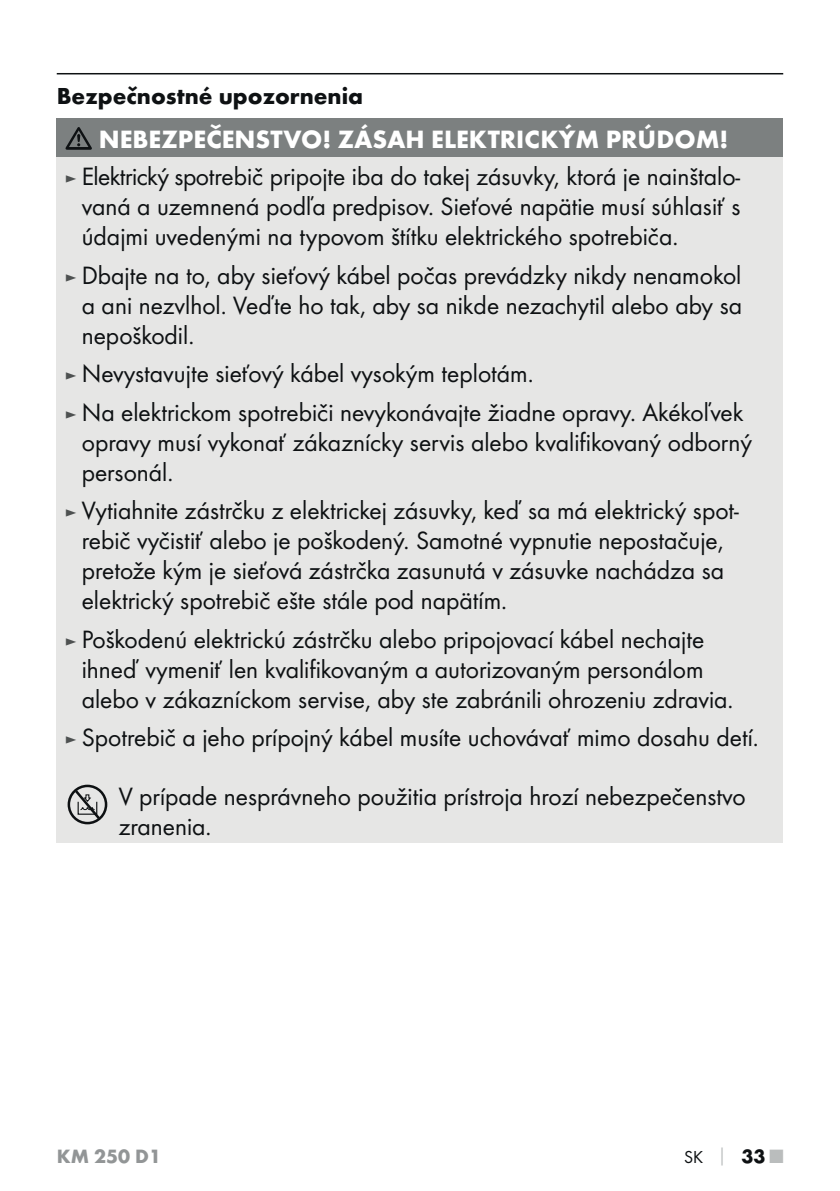
<style>
.page{position:relative;width:840px;height:1191px;background:#fff}
.page>*{position:absolute;margin:0;border:0;box-sizing:border-box;transform-origin:0 0}
.t1{font:26px/30px "Futura Boo";color:#0e1113}
.t2{font:700 26px "Futura";color:#fff}
.t3{font:700 24px "Futura";color:#0e1113}
.t4{font:700 20px "Futura";color:#929596}
.t5{font:18px "Futura Boo";color:#0e1113}
.s1{font-size:18px;color:#4e5151}
.s2{font-family:"Futura";font-weight:700;color:#babdbd}
.s3{font-family:"Futura";font-weight:700;font-size:20px}
.s4{font-family:"Futura";font-weight:700;font-size:20px;color:#babdbd}
</style>
<div class="page">
<hr style="left:57px;top:73px;width:725px;height:1px;background:#0e1113">
<div style="left:57px;top:118px;width:725px;height:39px;background:#7c8080"></div>
<div style="left:57px;top:157px;width:725px;height:685px;background:#e6e6e5"></div>
<svg style="left:65px;top:127px;width:27px;height:23px"></svg>
<div style="left:68px;top:784px;width:39px;height:40px;border:3px solid #0e1113;border-radius:50%"></div>
<svg style="left:72px;top:787px;width:30px;height:34px"></svg>
<p class="t3" style="left:57px;top:87px;width:308px">Bezpečnostné upozornenia</p>
<p class="t2" style="left:99px;top:129px;width:630px">NEBEZPEČENSTVO! ZÁSAH ELEKTRICKÝM PRÚDOM!</p>
<p class="t1" style="left:82px;top:163px;width:660px;text-align:justify;text-indent:-17px"><span class="s1">►</span> Elektrický spotrebič pripojte iba do takej zásuvky, ktorá je nainštalo&shy;vaná a uzemnená podľa predpisov. Sieťové napätie musí súhlasiť s údajmi uvedenými na typovom štítku elektrického spotrebiča.</p>
<p class="t1" style="left:82px;top:261px;width:661px;text-align:justify;text-indent:-17px"><span class="s1">►</span> Dbajte na to, aby sieťový kábel počas prevádzky nikdy nenamokol a ani nezvlhol. Veďte ho tak, aby sa nikde nezachytil alebo aby sa nepoškodil.</p>
<p class="t1" style="left:65px;top:355px;width:679px;line-height:38.6px"><span class="s1">►</span> Nevystavujte sieťový kábel vysokým teplotám.<br><span class="s1">►</span> Na elektrickom spotrebiči nevykonávajte žiadne opravy. Akékoľvek</p>
<p class="t1" style="left:82px;top:428px;width:671px">opravy musí vykonať zákaznícky servis alebo kvalifikovaný odborný personál.</p>
<p class="t1" style="left:82px;top:497px;width:658px;text-indent:-17px"><span class="s1">►</span> Vytiahnite zástrčku z elektrickej zásuvky, keď sa má elektrický spot&shy;rebič vyčistiť alebo je poškodený. Samotné vypnutie nepostačuje, pretože kým je sieťová zástrčka zasunutá v zásuvke nachádza sa elektrický spotrebič ešte stále pod napätím.</p>
<p class="t1" style="left:82px;top:625px;width:653px;text-indent:-17px"><span class="s1">►</span> Poškodenú elektrickú zástrčku alebo pripojovací kábel nechajte ihneď vymeniť len kvalifikovaným a autorizovaným personálom alebo v zákazníckom servise, aby ste zabránili ohrozeniu zdravia.</p>
<p class="t1" style="left:65px;top:724px;width:695px"><span class="s1">►</span> Spotrebič a jeho prípojný kábel musíte uchovávať mimo dosahu detí.</p>
<p class="t1" style="left:119px;top:782px;width:628px">V prípade nesprávneho použitia prístroja hrozí nebezpečenstvo zranenia.</p>
<p class="t4" style="left:57px;top:1148px;width:106px">KM 250 D1</p>
<p class="t5" style="left:683px;top:1148px;width:100px">SK <span class="s2">│</span> <span class="s3">33</span> <span class="s4">■</span></p>
</div>
